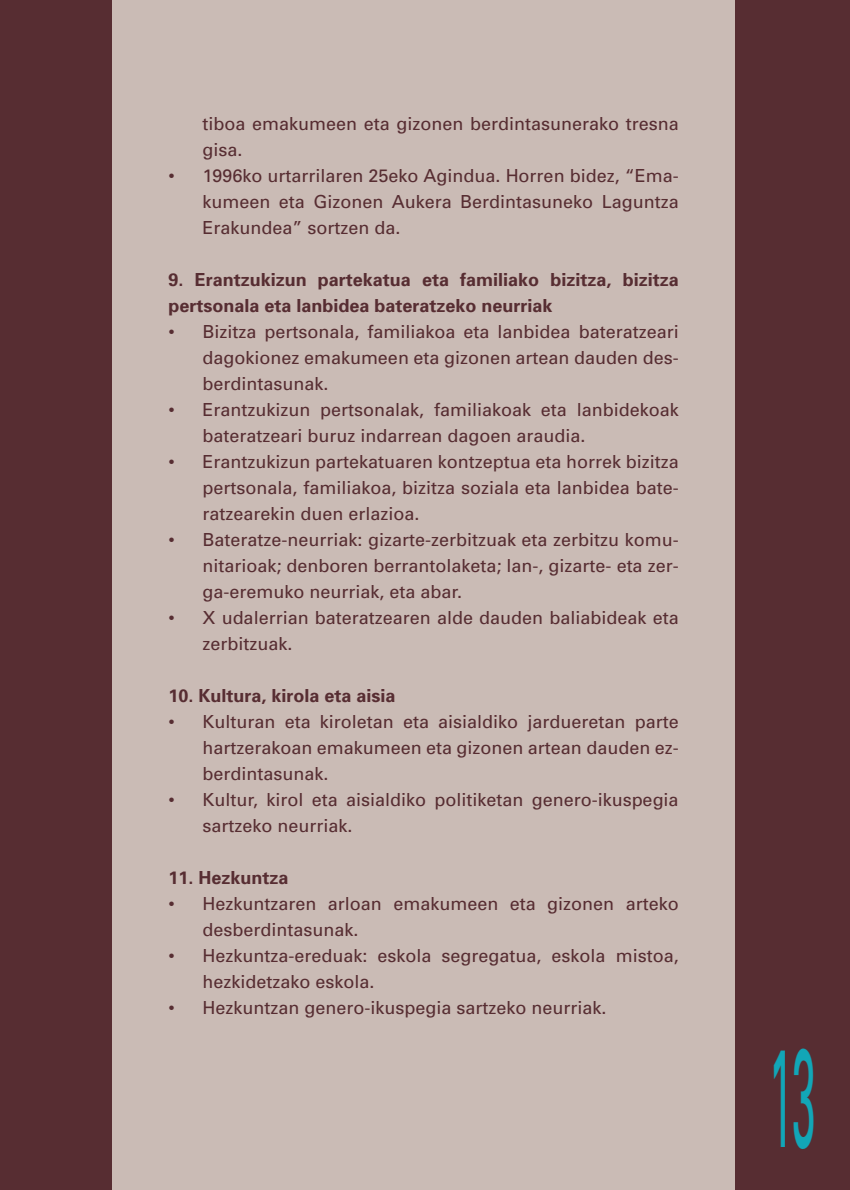
<style>
.page{position:relative;width:850px;height:1190px;background:#cabbb5}
.page>*{position:absolute;margin:0;border:0;box-sizing:border-box;transform-origin:0 0}
.t1{font:139.4px "Univers";color:#12a6b7;scale:.3 1}
.t2{font:18px/26px "Univers";color:#572d32}
.t3{font:700 18px/26px "Univers";color:#572d32}
</style>
<div class="page">
<div style="left:735px;top:0;width:115px;height:1190px;background:#572d32"></div>
<div style="left:0;top:0;width:112px;height:1190px;background:#572d32"></div>
<p class="t2" style="left:202px;top:113px;width:478px">tiboa emakumeen eta gizonen berdintasunerako tresna gisa.</p>
<p class="t2" style="left:202px;top:165px;width:478px;text-align:justify;text-indent:-34px">• 1996ko urtarrilaren 25eko Agindua. Horren bidez, “Ema&shy;kumeen eta Gizonen Aukera Berdintasuneko Laguntza Erakundea” sortzen da.</p>
<p class="t3" style="left:168px;top:269px;width:512px">9. Erantzukizun partekatua eta familiako bizitza, bizitza pertsonala eta lanbidea bateratzeko neurriak</p>
<p class="t2" style="left:202px;top:321px;width:478px;text-align:justify;text-indent:-34px">• Bizitza pertsonala, familiakoa eta lanbidea bateratzeari dagokionez emakumeen eta gizonen artean dauden des&shy;berdintasunak.</p>
<p class="t2" style="left:202px;top:399px;width:478px;text-indent:-34px">• Erantzukizun pertsonalak, familiakoak eta lanbidekoak bateratzeari buruz indarrean dagoen araudia.</p>
<p class="t2" style="left:202px;top:451px;width:478px;text-align:justify;text-indent:-34px">• Erantzukizun partekatuaren kontzeptua eta horrek bizitza pertsonala, familiakoa, bizitza soziala eta lanbidea bate&shy;ratzearekin duen erlazioa.</p>
<p class="t2" style="left:202px;top:529px;width:478px;text-align:justify;text-indent:-34px">• Bateratze-neurriak: gizarte-zerbitzuak eta zerbitzu komu&shy;nitarioak; denboren berrantolaketa; lan-, gizarte- eta zer&shy;ga-eremuko neurriak, eta abar.</p>
<p class="t2" style="left:202px;top:607px;width:478px;text-indent:-34px">• X udalerrian bateratzearen alde dauden baliabideak eta zerbitzuak.</p>
<p class="t3" style="left:168px;top:685px;width:229px">10. Kultura, kirola eta aisia</p>
<p class="t2" style="left:202px;top:711px;width:478px;text-align:justify;text-indent:-34px">• Kulturan eta kiroletan eta aisialdiko jardueretan parte hartzerakoan emakumeen eta gizonen artean dauden ez&shy;berdintasunak.</p>
<p class="t2" style="left:202px;top:789px;width:478px;text-indent:-34px">• Kultur, kirol eta aisialdiko politiketan genero-ikuspegia sartzeko neurriak.</p>
<p class="t3" style="left:168px;top:867px;width:122px">11. Hezkuntza</p>
<p class="t2" style="left:202px;top:893px;width:478px;text-indent:-34px">• Hezkuntzaren arloan emakumeen eta gizonen arteko desberdintasunak.</p>
<p class="t2" style="left:202px;top:945px;width:478px;text-indent:-34px">• Hezkuntza-ereduak: eskola segregatua, eskola mistoa, hezkidetzako eskola.</p>
<p class="t2" style="left:168px;top:997px;width:439px">• Hezkuntzan genero-ikuspegia sartzeko neurriak.</p>
<h1 class="t1" style="left:769px;top:1046px;width:156px">13</h1>
</div>
